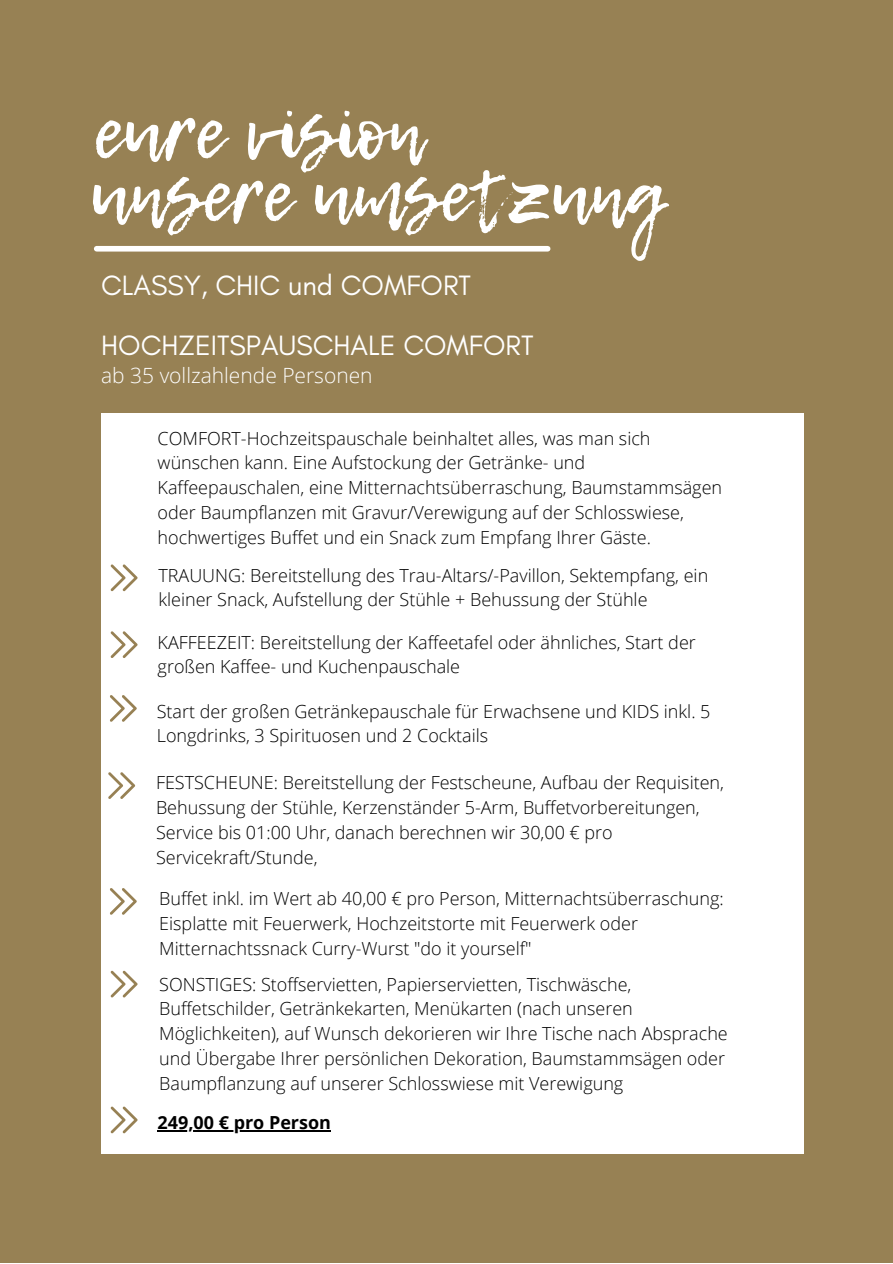
<style>
.page{position:relative;width:893px;height:1264px;background:#fff}
.page>*{position:absolute;margin:0;border:0;box-sizing:border-box;transform-origin:0 0}
.t1{font:73.5px/62.8px "Lemon Tuesday";color:#fff}
.t2{font:28.5px/59.8px "Glacial Indifference";color:#fff}
.t3{font:300 21px "Open Sans";color:#fff}
.t4{font:300 18px/24.8px "Open Sans";color:#000}
.t5{font:700 18px "Open Sans";color:#000}
</style>
<div class="page">
<div style="left:0;top:0;width:892px;height:1262px;background:#978154"></div>
<div style="left:97px;top:246px;width:450px;height:5px;background:#fff"></div>
<div style="left:101px;top:413px;width:702px;height:741px;background:#fff"></div>
<svg style="left:110px;top:564px;width:27px;height:27px"></svg>
<svg style="left:110px;top:631px;width:27px;height:27px"></svg>
<svg style="left:108px;top:772px;width:27px;height:27px"></svg>
<svg style="left:110px;top:970px;width:27px;height:27px"></svg>
<svg style="left:110px;top:1106px;width:27px;height:27px"></svg>
<hr style="left:158px;top:1130px;width:173px;height:1px;background:#000">
<svg style="left:110px;top:888px;width:27px;height:26px"></svg>
<svg style="left:110px;top:695px;width:27px;height:27px"></svg>
<h1 class="t1" style="left:89px;top:101px;width:575px">eure vision<br>unsere umsetzung</h1>
<h2 class="t2" style="left:101px;top:255px;width:434px">CLASSY, CHIC und COMFORT<br>HOCHZEITSPAUSCHALE COMFORT</h2>
<p class="t3" style="left:101px;top:360px;width:273px">ab 35 vollzahlende Personen</p>
<p class="t4" style="left:158px;top:425px;width:566px">COMFORT-Hochzeitspauschale beinhaltet alles, was man sich wünschen kann. Eine Aufstockung der Getränke- und Kaffeepauschalen, eine Mitternachtsüberraschung, Baumstammsägen oder Baumpflanzen mit Gravur/Verewigung auf der Schlosswiese, hochwertiges Buffet und ein Snack zum Empfang Ihrer Gäste.</p>
<p class="t4" style="left:158px;top:562px;width:551px">TRAUUNG: Bereitstellung des Trau-Altars/-Pavillon, Sektempfang, ein kleiner Snack, Aufstellung der Stühle + Behussung der Stühle</p>
<p class="t4" style="left:158px;top:629px;width:539px">KAFFEEZEIT: Bereitstellung der Kaffeetafel oder ähnliches, Start der großen Kaffee- und Kuchenpauschale</p>
<p class="t4" style="left:157px;top:698px;width:555px">Start der großen Getränkepauschale für Erwachsene und KIDS inkl. 5<br>Longdrinks, 3 Spirituosen und 2 Cocktails</p>
<p class="t4" style="left:156px;top:770px;width:569px">FESTSCHEUNE: Bereitstellung der Festscheune, Aufbau der Requisiten, Behussung der Stühle, Kerzenständer 5-Arm, Buffetvorbereitungen, Service bis 01:00 Uhr, danach berechnen wir 30,00 € pro Servicekraft/Stunde,</p>
<p class="t4" style="left:159px;top:885px;width:566px">Buffet inkl. im Wert ab 40,00 € pro Person, Mitternachtsüberraschung:<br>Eisplatte mit Feuerwerk, Hochzeitstorte mit Feuerwerk oder<br>Mitternachtssnack Curry-Wurst "do it yourself"</p>
<p class="t4" style="left:159px;top:971px;width:570px">SONSTIGES: Stoffservietten, Papierservietten, Tischwäsche, Buffetschilder, Getränkekarten, Menükarten (nach unseren Möglichkeiten), auf Wunsch dekorieren wir Ihre Tische nach Absprache und Übergabe Ihrer persönlichen Dekoration, Baumstammsägen oder Baumpflanzung auf unserer Schlosswiese mit Verewigung</p>
<p class="t5" style="left:158px;top:1109px;width:175px">249,00 € pro Person</p>
</div>
